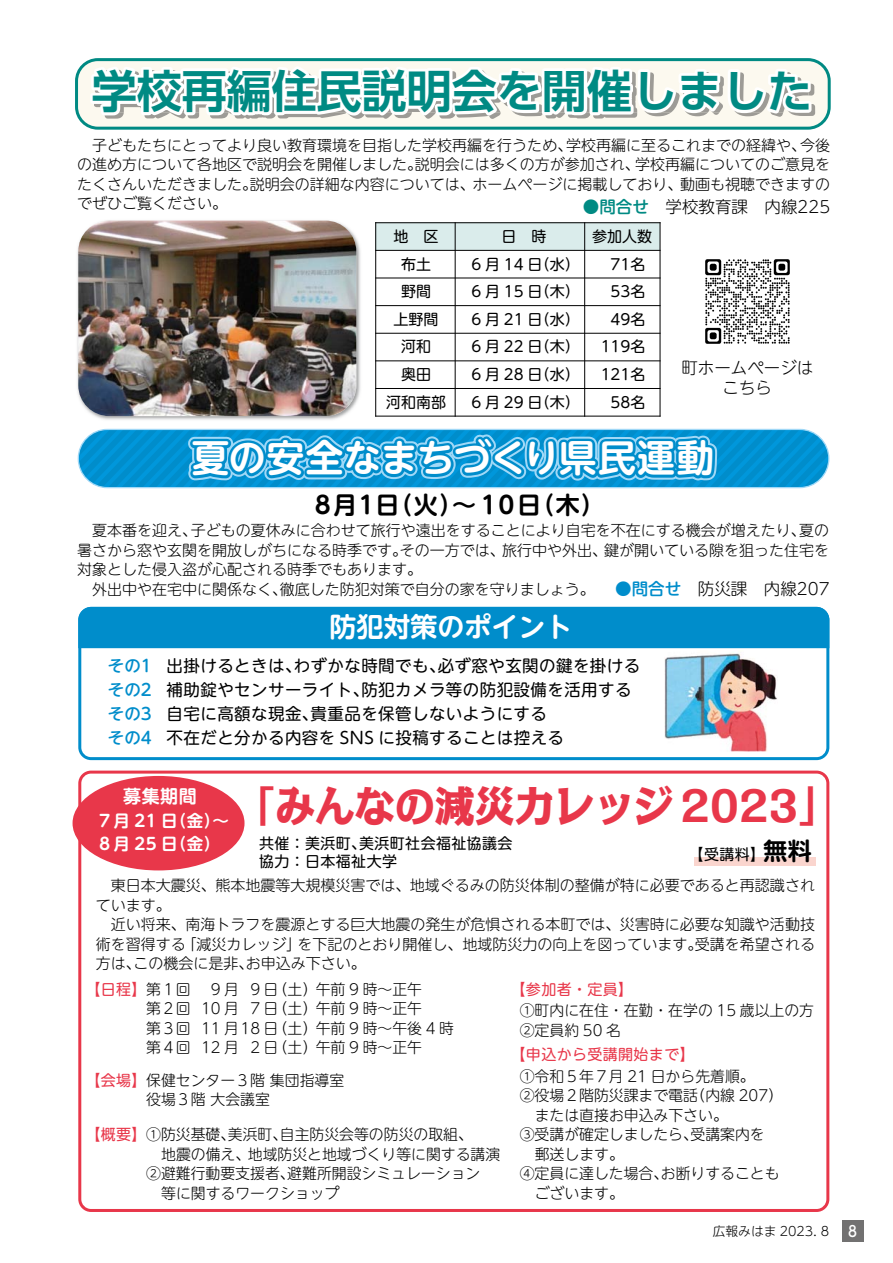
<style>
.page{position:relative;width:893px;height:1263px;background:#fff}
.page>*{position:absolute;margin:0;border:0;box-sizing:border-box;transform-origin:0 0}
.t1{font:700 45px "UD Shin Go Pro De";color:#008a83}
.t2{font:800 42px "Kakumin Pro";color:#e8374a;scale:.95 1}
.t3{font:700 37.5px "UD Shin M Go Pro De";letter-spacing:-.01em;color:#fff}
.t4{font:700 27px "UD Shin M Go Pro De";color:#fff}
.t5{font:700 24px "UD Shin M Go Pro De";letter-spacing:-.1em;color:#000}
.t6{font:700 18px "UD Shin M Go Pro De";color:#fff}
.t7{font:16.5px/24px "UD Shin M Go Pro";letter-spacing:.025em;color:#000}
.t8{font:300 16.5px/19.8px "UD Shin M Go Pro";color:#000;text-align:center}
.t9{font:700 16.5px/22.5px "UD Shin M Go Pro De";letter-spacing:.025em;color:#fff}
.t10{font:500 16.5px/24px "UD Shin M Go Pro";color:#008dcb;text-align:justify}
.t11{font:300 15px/19.5px "UD Shin M Go Pro";color:#000}
.t12{font:15px/27.6px "UD Shin M Go Pro";color:#000;text-align:center}
.t13{font:15px/18px "UD Shin M Go Pro";letter-spacing:.025em;color:#000}
.t14{font:15px "UD Shin M Go Pro";letter-spacing:.025em;color:#e8374a}
.t15{font:300 15px/19.5px "UD Shin M Go Pro";letter-spacing:.11em;color:#000}
.t16{font:500 15px "UD Shin M Go Pro";color:#fff;scale:.9 1}
.t17{font:300 12.75px "UD Shin M Go Pro";color:#000}
.s1{font-weight:500;color:#008a83}
.s2{font-family:"UD Shin M Go Pro De";font-weight:700;font-size:24px}
.s3{font-weight:400;color:#e8374a}
</style>
<div class="page">
<svg style="left:78px;top:771px;width:751px;height:441px"></svg>
<svg style="left:78px;top:648px;width:751px;height:112px"></svg>
<img style="left:77px;top:220px;width:284px;height:200px">
<div style="left:376px;top:223px;width:284px;height:28px;background:#daeceb"></div>
<div style="left:77px;top:60px;width:752px;height:68px;background:#fcf9ef;border-radius:21px"></div>
<svg style="left:87px;top:58px;width:728px;height:72px"></svg>
<hr style="left:376px;top:222px;width:284px;height:1px;background:#000">
<hr style="left:376px;top:250px;width:284px;height:1px;background:#000">
<hr style="left:376px;top:278px;width:284px;height:1px;background:#000">
<hr style="left:376px;top:305px;width:284px;height:1px;background:#000">
<hr style="left:376px;top:333px;width:284px;height:1px;background:#000">
<hr style="left:376px;top:361px;width:284px;height:1px;background:#000">
<hr style="left:376px;top:388px;width:284px;height:1px;background:#000">
<hr style="left:376px;top:416px;width:284px;height:1px;background:#000">
<hr style="left:660px;top:223px;width:1px;height:193px;background:#000">
<hr style="left:375px;top:223px;width:1px;height:193px;background:#000">
<hr style="left:455px;top:223px;width:1px;height:193px;background:#000">
<hr style="left:584px;top:223px;width:1px;height:193px;background:#000">
<img style="left:78px;top:221px;width:278px;height:195px">
<div style="left:78px;top:607px;width:751px;height:41px;background:#008dcb"></div>
<img style="left:664px;top:651px;width:113px;height:101px">
<svg style="left:78px;top:428px;width:751px;height:61px;background:#1e9dd5"></svg>
<div style="left:73px;top:776px;width:172px;height:94px;background:#e8374a;border-radius:50%"></div>
<div style="left:694px;top:857px;width:121px;height:9px;background:#fad5ce"></div>
<img style="left:705px;top:259px;width:85px;height:85px">
<div style="left:842px;top:1220px;width:21px;height:22px;background:#727171"></div>
<h1 class="t1" style="left:92px;top:55px;width:722px">学校再編住民説明会を開催しました</h1>
<p class="t11" style="left:77px;top:135px;width:754px;text-align:justify">　子どもたちにとってより良い教育環境を目指した学校再編を行うため、学校再編に至るこれまでの経緯や、今後の進め方について各地区で説明会を開催しました。説明会には多くの方が参加され、学校再編についてのご意見をたくさんいただきました。説明会の詳細な内容については、ホームページに掲載しており、動画も視聴できますのでぜひご覧ください。</p>
<p class="t8" style="left:583px;top:196px;width:249px"><span class="s1">●問合せ</span> 学校教育課　内線225</p>
<p class="t12" style="left:386px;top:222px;width:62px">地　区布土<br>野間<br>上野間河和<br>奥田<br>河和南部</p>
<p class="t12" style="left:501px;top:222px;width:47px">日　時</p>
<p class="t12" style="left:592px;top:222px;width:62px">参加人数</p>
<p class="t12" style="left:471px;top:250px;width:110px;text-align:justify">6 月 14 日（水）6 月 15 日（木）6 月 21 日（水）6 月 22 日（木）6 月 28 日（水）6 月 29 日（木）</p>
<p class="t12" style="left:601px;top:250px;width:46px;text-align:right">71名<br>53名<br>49名<br>119名<br>121名<br>58名</p>
<p class="t8" style="left:681px;top:357px;width:134px">町ホームページはこちら</p>
<h3 class="t3" style="left:192px;top:428px;width:524px">夏の安全なまちづくり県民運動</h3>
<h3 class="t5" style="left:311px;top:486px;width:296px">８月１日（火）～ 1０日（木）</h3>
<p class="t11" style="left:77px;top:520px;width:753px">　夏本番を迎え、子どもの夏休みに合わせて旅行や遠出をすることにより自宅を不在にする機会が増えたり、夏の暑さから窓や玄関を開放しがちになる時季です。その一方では、旅行中や外出、鍵が開いている隙を狙った住宅を対象とした侵入盗が心配される時季でもあります。<br>　外出中や在宅中に関係なく、徹底した防犯対策で自分の家を守りましょう。</p>
<p class="t10" style="left:615px;top:575px;width:68px">●問合せ</p>
<p class="t8" style="left:698px;top:577px;width:133px">防災課　内線207</p>
<p class="t10" style="left:108px;top:653px;width:45px">その1その2その3その4</p>
<h3 class="t4" style="left:329px;top:605px;width:245px">防犯対策のポイント</h3>
<p class="t7" style="left:167px;top:653px;width:475px">出掛けるときは、わずかな時間でも、必ず窓や玄関の鍵を掛ける補助錠やセンサーライト、防犯カメラ等の防犯設備を活用する自宅に高額な現金、貴重品を保管しないようにする<br>不在だと分かる内容を SNS に投稿することは控える</p>
<p class="t6" style="left:123px;top:782px;width:75px">募集期間</p>
<p class="t9" style="left:97px;top:809px;width:134px">７月 21 日（金）～<br>８月 25 日（金）</p>
<h2 class="t2" style="left:236px;top:773px;width:636px">「みんなの減災カレッジ2023」</h2>
<p class="t13" style="left:259px;top:834px;width:255px">共催：美浜町、美浜町社会福祉協議会協力：日本福祉大学</p>
<p class="t12" style="left:689px;top:840px;width:125px">【受講料】<span class="s2">無料</span></p>
<p class="t11" style="left:96px;top:875px;width:721px">　東日本大震災、熊本地震等大規模災害では、地域ぐるみの防災体制の整備が特に必要であると再認識されています。<br>　近い将来、南海トラフを震源とする巨大地震の発生が危惧される本町では、災害時に必要な知識や活動技術を習得する「減災カレッジ」を下記のとおり開催し、地域防災力の向上を図っています。受講を希望される方は、この機会に是非、お申込み下さい。</p>
<p class="t11" style="left:146px;top:979px;width:46px;text-align:justify;text-indent:-61px"><span class="s3">【日程】</span>第１回第２回第３回第４回</p>
<p class="t11" style="left:273px;top:979px;width:183px">（土）午前 9 時～正午<br>（土）午前 9 時～正午<br>（土）午前 9 時～午後 4 時（土）午前 9 時～正午</p>
<p class="t15" style="left:201px;top:979px;width:79px;text-indent:10px">9月<br>10月<br>11 月18日<br>12月</p>
<p class="t11" style="left:250px;top:979px;width:30px">9日<br>7日</p>
<p class="t11" style="left:250px;top:1037px;width:30px">2日</p>
<p class="t11" style="left:146px;top:1070px;width:199px;text-indent:-61px"><span class="s3">【会場】</span>保健センター３階 集団指導室役場３階 大会議室</p>
<p class="t11" style="left:85px;top:1124px;width:389px"><span class="s3">【概要】</span>①防災基礎、美浜町、自主防災会等の防災の取組、</p>
<p class="t11" style="left:161px;top:1144px;width:341px">地震の備え、地域防災と地域づくり等に関する講演</p>
<p class="t11" style="left:146px;top:1163px;width:336px">②避難行動要支援者、避難所開設シミュレーション</p>
<p class="t11" style="left:161px;top:1183px;width:180px">等に関するワークショップ</p>
<p class="t14" style="left:511px;top:977px;width:124px">【参加者・定員】</p>
<p class="t11" style="left:520px;top:1000px;width:296px">①町内に在住・在勤・在学の 15 歳以上の方<br>②定員約 50 名</p>
<p class="t14" style="left:511px;top:1042px;width:186px">【申込から受講開始まで】</p>
<p class="t11" style="left:520px;top:1066px;width:236px">①令和５年７月 21 日から先着順。</p>
<p class="t11" style="left:520px;top:1085px;width:265px">②役場２階防災課まで電話（内線 207）</p>
<p class="t11" style="left:535px;top:1105px;width:195px">または直接お申込み下さい。</p>
<p class="t11" style="left:520px;top:1124px;width:247px">③受講が確定しましたら、受講案内を</p>
<p class="t11" style="left:535px;top:1144px;width:91px">郵送します。</p>
<p class="t11" style="left:520px;top:1163px;width:261px">④定員に達した場合、お断りすることも</p>
<p class="t11" style="left:535px;top:1183px;width:91px">ございます。</p>
<p class="t17" style="left:713px;top:1221px;width:118px">広報みはま 2023. 8</p>
<p class="t16" style="left:848px;top:1219px;width:11px">8</p>
</div>
